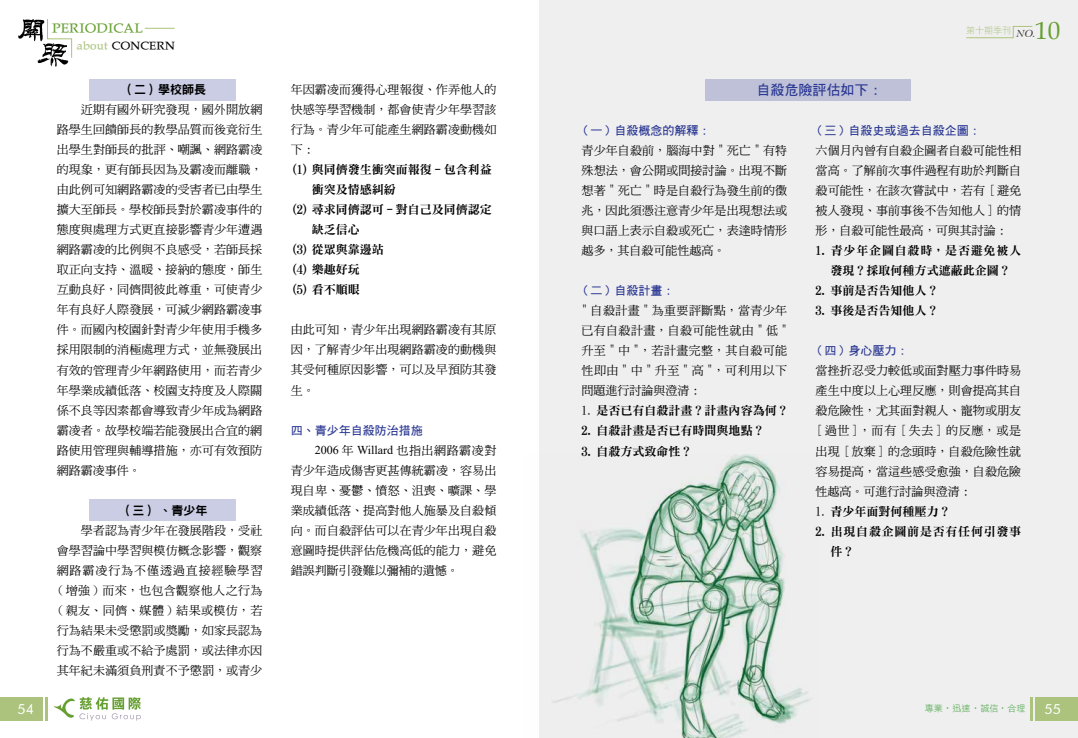
<style>
.page{position:relative;width:1078px;height:738px;background:#fff}
.page>*{position:absolute;margin:0;border:0;box-sizing:border-box;transform-origin:0 0}
.t1{font:25px "Book Antiqua";color:#669f31}
.t2{font:14px "DF Wei Bei Md HKP BF";color:#669f31}
.t3{font:14px "DF Hei Bd HK BF";color:#2b3893}
.t4{font:14px "Futura BT";color:#fff}
.t5{font:12px/20px "DF Ming Md HK BF";letter-spacing:.01em;color:#000;text-align:justify}
.t6{font:12px "DFN Ming XB HK BF";color:#000}
.t7{font:12px "DF Hei Bd HK BF";color:#2b3893}
.t8{font:12px/20px "DFN Ming XB HK BF";letter-spacing:.065em;color:#000;text-align:center}
.t9{font:12px/20px "DFN Ming XB HK BF";letter-spacing:.06em;color:#000}
.t10{font:12px "DFN Hei XB HK BF";color:#000}
.t11{font:12px "DF Wei Bei Md HKP BF";color:#000}
.t12{font:9px "DF Li Hei Lt HK BF";color:#3c9f38}
.t13{font:9px "DF Li Hei Lt HK BF";color:#abc37c}
.s1{color:#abc37c}
.s2{font-family:"Times New Roman"}
.s3{font-family:"Bernhard Modern BT";font-weight:700;font-style:italic;font-size:10px;color:#3e3a39}
.s4{font-family:"DF Ming Md HK BF"}
</style>
<div class="page">
<div style="left:0;top:696px;width:43px;height:24px;background:#abc37c"></div>
<hr style="left:45px;top:696px;width:3px;height:24px;background:#abc37c">
<hr style="left:145px;top:28px;width:30px;height:1px;background:#abc37c">
<svg style="left:18px;top:19px;width:54px;height:48px"></svg>
<svg style="left:54px;top:697px;width:87px;height:23px"></svg>
<div style="left:539px;top:0;width:538px;height:737px;background:#efefef"></div>
<div style="left:90px;top:499px;width:146px;height:21px;background:#cacde4"></div>
<div style="left:90px;top:79px;width:146px;height:21px;background:#cacde4"></div>
<div style="left:705px;top:79px;width:206px;height:21px;background:#bec1d8"></div>
<img style="left:553px;top:454px;width:257px;height:283px">
<div style="left:1035px;top:696px;width:42px;height:24px;background:#abc37c"></div>
<hr style="left:1029px;top:696px;width:3px;height:24px;background:#abc37c">
<svg style="left:966px;top:26px;width:66px;height:12px"></svg>
<p class="t4" style="left:17px;top:699px;width:18px">54</p>
<p class="t2" style="left:52px;top:20px;width:92px">PERIODICAL</p>
<p class="t11" style="left:77px;top:39px;width:100px"><span class="s1">about</span> CONCERN</p>
<p class="t10" style="left:125px;top:83px;width:82px">( 二 ) 學校師長</p>
<p class="t5" style="left:57px;top:99px;width:207px;text-indent:24px">近期有國外研究發現，國外開放網路學生回饋師長的教學品質而後竟衍生出學生對師長的批評、嘲諷、網路霸凌的現象，更有師長因為及霸凌而離職，由此例可知網路霸凌的受害者已由學生擴大至師長。學校師長對於霸凌事件的態度與處理方式更直接影響青少年遭遇網路霸凌的比例與不良感受，若師長採取正向支持、溫暖、接納的態度，師生互動良好，同儕間彼此尊重，可使青少年有良好人際發展，可減少網路霸凌事件。而國內校園針對青少年使用手機多採用限制的消極處理方式，並無發展出有效的管理青少年網路使用，而若青少年學業成績低落、校園支持度及人際關係不良等因素都會導致青少年成為網路霸凌者。故學校端若能發展出合宜的網路使用管理與輔導措施，亦可有效預防網路霸凌事件。</p>
<p class="t10" style="left:123px;top:503px;width:85px">( 三 ) 、青少年</p>
<p class="t5" style="left:57px;top:519px;width:207px">　　學者認為青少年在發展階段，受社會學習論中學習與模仿概念影響，觀察網路霸凌行為不僅透過直接經驗學習( 增強 ) 而來，也包含觀察他人之行為( 親友、同儕、媒體 ) 結果或模仿，若行為結果未受懲罰或獎勵，如家長認為行為不嚴重或不給予處罰，或法律亦因其年紀未滿須負刑責不予懲罰，或青少</p>
<p class="t5" style="left:291px;top:79px;width:207px">年因霸凌而獲得心理報復、作弄他人的快感等學習機制，都會使青少年學習該行為。青少年可能產生網路霸凌動機如下:</p>
<p class="t6" style="left:291px;top:163px;width:202px">(1) 與同儕發生衝突而報復 - 包含利益</p>
<p class="t6" style="left:312px;top:183px;width:85px">衝突及情感糾紛</p>
<p class="t6" style="left:291px;top:203px;width:202px">(2) 尋求同儕認可 - 對自己及同儕認定</p>
<p class="t6" style="left:312px;top:223px;width:49px">缺乏信心</p>
<p class="t6" style="left:291px;top:243px;width:94px">(3) 從眾與靠邊站</p>
<p class="t6" style="left:291px;top:263px;width:70px">(4) 樂趣好玩</p>
<p class="t6" style="left:291px;top:283px;width:70px">(5) 看不順眼</p>
<p class="t5" style="left:291px;top:319px;width:207px">由此可知，青少年出現網路霸凌有其原因，了解青少年出現網路霸凌的動機與其受何種原因影響，可以及早預防其發生。</p>
<p class="t7" style="left:291px;top:423px;width:133px">四、青少年自殺防治措施</p>
<p class="t5" style="left:291px;top:439px;width:207px">　　<span class="s2">2006</span> 年 <span class="s2">Willard</span> 也指出網路霸凌對青少年造成傷害更甚傳統霸凌，容易出現自卑、憂鬱、憤怒、沮喪、曠課、學業成績低落、提高對他人施暴及自殺傾向。而自殺評估可以在青少年出現自殺意圖時提供評估危機高低的能力，避免錯誤判斷引發難以彌補的遺憾。</p>
<p class="t3" style="left:756px;top:82px;width:124px">自殺危險評估如下 :</p>
<p class="t13" style="left:965px;top:26px;width:71px">第十期季刊 <span class="s3">NO.</span></p>
<h1 class="t1" style="left:1035px;top:13px;width:26px">10</h1>
<p class="t7" style="left:581px;top:124px;width:127px">( 一 ) 自殺概念的解釋 :</p>
<p class="t5" style="left:581px;top:140px;width:207px">青少年自殺前，腦海中對 " 死亡 " 有特殊想法，會公開或間接討論。出現不斷想著 " 死亡 " 時是自殺行為發生前的徵兆，因此須憑注意青少年是出現想法或與口語上表示自殺或死亡，表達時情形越多，其自殺可能性越高。</p>
<p class="t7" style="left:581px;top:284px;width:91px">(二)自殺計畫:</p>
<p class="t5" style="left:581px;top:300px;width:207px">" 自殺計畫 " 為重要評斷點，當青少年已有自殺計畫，自殺可能性就由 " 低 "升至 " 中 "，若計畫完整，其自殺可能性即由 " 中 " 升至 " 高 "，可利用以下問題進行討論與澄清 :</p>
<p class="t6" style="left:581px;top:404px;width:205px"><span class="s4">1.</span> 是否已有自殺計畫 ? 計畫內容為何 ?</p>
<p class="t6" style="left:581px;top:424px;width:181px">2. 自殺計畫是否已有時間與地點 ?</p>
<p class="t6" style="left:581px;top:444px;width:109px">3. 自殺方式致命性 ?</p>
<p class="t7" style="left:815px;top:124px;width:163px">( 三 ) 自殺史或過去自殺企圖 :</p>
<p class="t5" style="left:815px;top:140px;width:207px">六個月內曾有自殺企圖者自殺可能性相當高。了解前次事件過程有助於判斷自殺可能性，在該次嘗試中，若有 [ 避免被人發現、事前事後不告知他人 ] 的情形，自殺可能性最高，可與其討論 :</p>
<p class="t8" style="left:815px;top:240px;width:207px">1. 青少年企圖自殺時，是否避免被人發現 ? 採取何種方式遮蔽此企圖 ?</p>
<p class="t6" style="left:815px;top:284px;width:121px">2. 事前是否告知他人 ?</p>
<p class="t6" style="left:815px;top:304px;width:121px">3. 事後是否告知他人 ?</p>
<p class="t7" style="left:815px;top:344px;width:91px">(四)身心壓力:</p>
<p class="t5" style="left:815px;top:360px;width:207px">當挫折忍受力較低或面對壓力事件時易產生中度以上心理反應，則會提高其自殺危險性，尤其面對親人、寵物或朋友[ 過世 ]，而有 [ 失去 ] 的反應，或是出現 [ 放棄 ] 的念頭時，自殺危險性就容易提高，當這些感受愈強，自殺危險性越高。可進行討論與澄清 :</p>
<p class="t6" style="left:815px;top:504px;width:133px"><span class="s4">1.</span> 青少年面對何種壓力 ?</p>
<p class="t9" style="left:830px;top:520px;width:192px;text-indent:-15px">2. 出現自殺企圖前是否有任何引發事件?</p>
<p class="t12" style="left:924px;top:703px;width:102px">專業‧迅速‧誠信‧合理</p>
<p class="t4" style="left:1044px;top:700px;width:18px">55</p>
</div>
